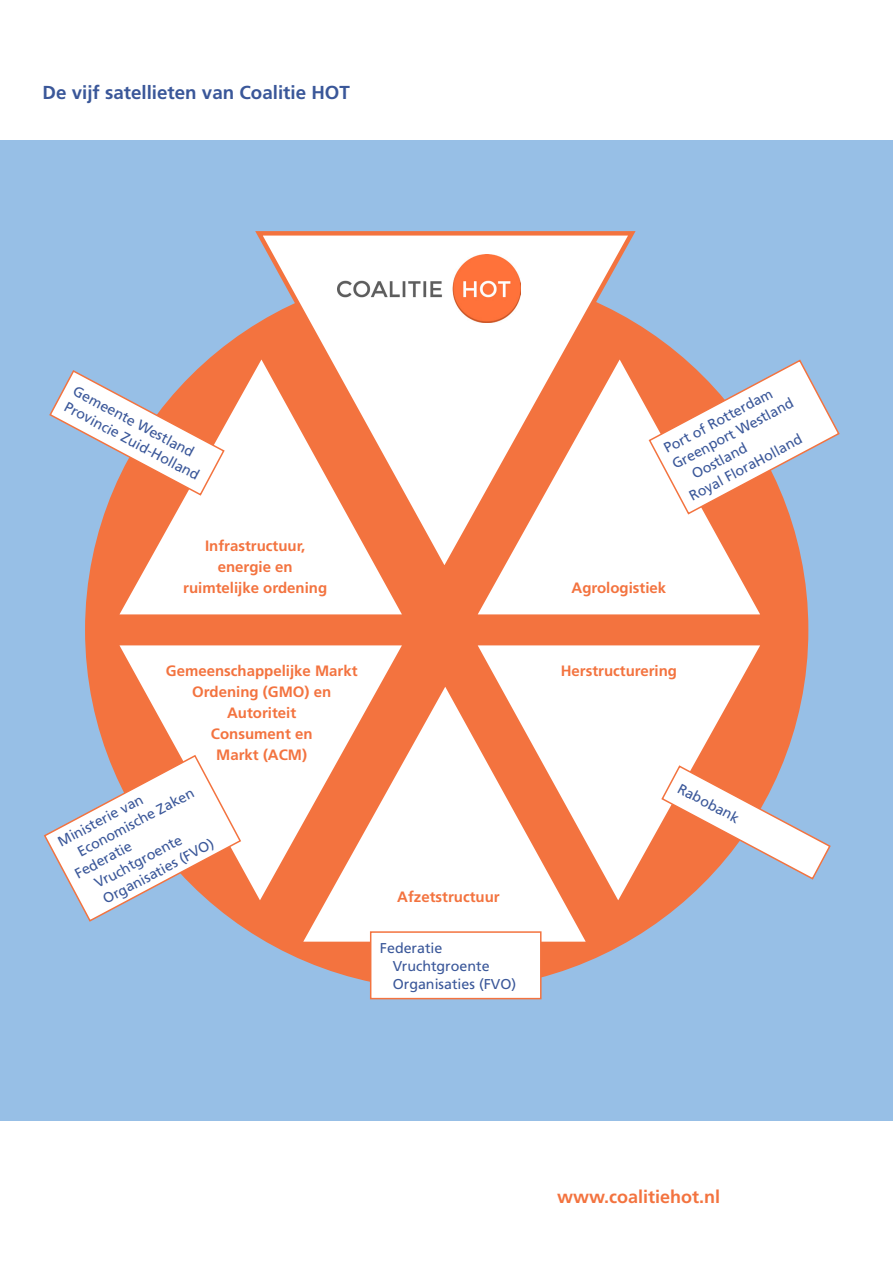
<style>
.page{position:relative;width:893px;height:1263px;background:#fff}
.page>*{position:absolute;margin:0;border:0;box-sizing:border-box;transform-origin:0 0}
.Organisaties_vlakken{font:700 18.75px "Frutiger LT Std";color:#3a5799}
.Broodtekst{font:700 18px "Frutiger LT Std";color:#f3733f}
.Tekst_vlakken{font:700 15px "Frutiger LT Std";color:#f3733f}
.Organisaties_vlakken-2{font:14.25px/18px "Frutiger LT Std";color:#3a5799}
</style>
<div class="page">
<div style="left:0;top:140px;width:893px;height:980px;background:#97bfe6"></div>
<div style="left:85px;top:270px;width:723px;height:720px;background:#f3733f;border-radius:50%"></div>
<svg style="left:119px;top:359px;width:283px;height:255px;fill:#fff"></svg>
<svg style="left:478px;top:645px;width:282px;height:255px;fill:#fff"></svg>
<svg style="left:251px;top:231px;width:388px;height:345px"></svg>
<svg style="left:303px;top:687px;width:283px;height:255px;fill:#fff"></svg>
<svg style="left:478px;top:359px;width:282px;height:255px;fill:#fff"></svg>
<svg style="left:119px;top:645px;width:283px;height:255px;fill:#fff"></svg>
<img style="left:337px;top:254px;width:183px;height:69px">
<svg style="left:49px;top:369px;width:177px;height:128px"></svg>
<svg style="left:43px;top:754px;width:199px;height:169px"></svg>
<div style="left:371px;top:932px;width:170px;height:66px;background:#fff"></div>
<div style="left:370px;top:931px;width:172px;height:68px;border:2px solid #f3733f"></div>
<svg style="left:648px;top:358px;width:192px;height:157px"></svg>
<svg style="left:660px;top:764px;width:171px;height:117px"></svg>
<p class="Organisaties_vlakken" style="left:43px;top:82px;width:309px">De vijf satellieten van Coalitie HOT</p>
<p class="Organisaties_vlakken-2" style="left:78px;top:382px;width:136px;rotate:28deg">Gemeente Westland</p>
<p class="Organisaties_vlakken-2" style="left:70px;top:398px;width:152px;rotate:28deg">Provincie Zuid-Holland</p>
<p class="Tekst_vlakken" style="left:205px;top:537px;width:102px">Infrastructuur,</p>
<p class="Tekst_vlakken" style="left:218px;top:558px;width:77px">energie en</p>
<p class="Tekst_vlakken" style="left:183px;top:579px;width:145px">ruimtelijke ordening</p>
<p class="Tekst_vlakken" style="left:166px;top:662px;width:193px">Gemeenschappelijke Markt</p>
<p class="Tekst_vlakken" style="left:192px;top:683px;width:140px">Ordening (GMO) en</p>
<p class="Tekst_vlakken" style="left:227px;top:704px;width:71px">Autoriteit</p>
<p class="Tekst_vlakken" style="left:211px;top:725px;width:103px">Consument en</p>
<p class="Tekst_vlakken" style="left:216px;top:746px;width:92px">Markt (ACM)</p>
<p class="Organisaties_vlakken-2" style="left:66px;top:828px;width:131px;text-indent:-13px;rotate:-28deg">Ministerie van<br>Economische Zaken</p>
<p class="Organisaties_vlakken-2" style="left:83px;top:860px;width:125px;text-indent:-13px;rotate:-28deg">Federatie<br>Vruchtgroente<br>Organisaties (FVO)</p>
<p class="Tekst_vlakken" style="left:397px;top:888px;width:104px">Afzetstructuur</p>
<p class="Organisaties_vlakken-2" style="left:393px;top:939px;width:125px;text-indent:-13px">Federatie<br>Vruchtgroente<br>Organisaties (FVO)</p>
<p class="Organisaties_vlakken-2" style="left:661px;top:441px;width:123px;rotate:-28deg">Port of Rotterdam</p>
<p class="Organisaties_vlakken-2" style="left:680px;top:451px;width:124px;text-indent:-13px;rotate:-28deg">Greenport Westland<br>Oostland</p>
<p class="Organisaties_vlakken-2" style="left:686px;top:489px;width:127px;rotate:-28deg">Royal FloraHolland</p>
<p class="Tekst_vlakken" style="left:572px;top:579px;width:96px">Agrologistiek</p>
<p class="Tekst_vlakken" style="left:561px;top:662px;width:118px">Herstructurering</p>
<p class="Organisaties_vlakken-2" style="left:683px;top:779px;width:69px;rotate:28deg">Rabobank</p>
<p class="Broodtekst" style="left:557px;top:1186px;width:165px">www.coalitiehot.nl</p>
</div>
